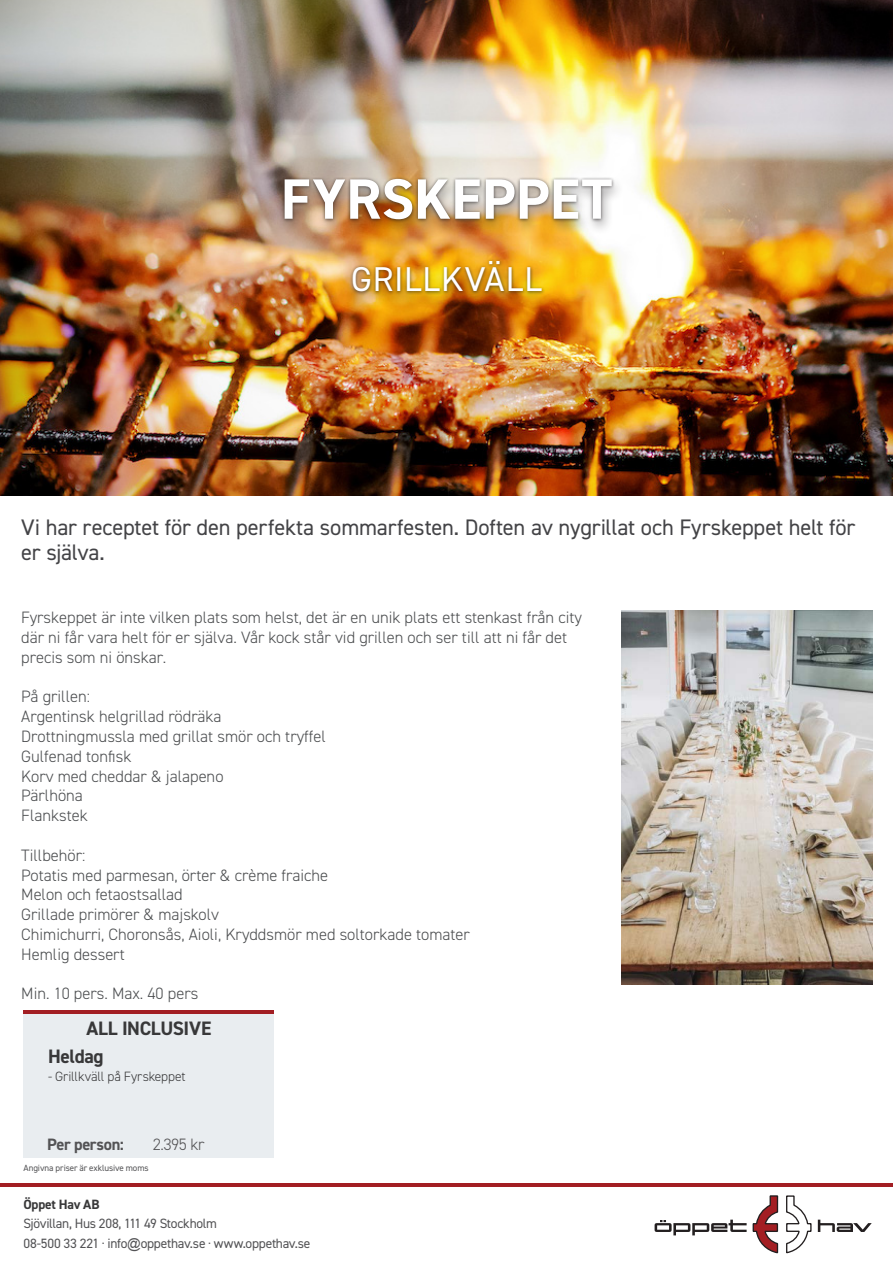
<style>
.page{position:relative;width:893px;height:1263px;background:#fff}
.page>*{position:absolute;margin:0;border:0;box-sizing:border-box;transform-origin:0 0}
.Rubrik_1_-_Vit{font:700 57px "DIN2014";letter-spacing:.01em;color:#fff}
.Rubrik_2_-_Vit{font:34.5px "DIN2014";letter-spacing:.035em;color:#fff}
.Ingress{font:22.5px/25.5px "DIN2014";letter-spacing:-.01em;color:#434346}
.Brödtext_-_Bold{font:700 19.5px "DIN2014";letter-spacing:-.02em;color:#383839}
.t1{font:300 16.5px/19.8px "DIN2014";color:#4a4c4e}
.Mindre_brödtext_-_Bo{font:700 16.5px "DIN2014";letter-spacing:-.025em;color:#535355}
.Mindre_brödtext{font:300 16.5px "DIN2014";color:#535355}
.Notis{font:13.5px "DIN2014";letter-spacing:-.02em;color:#535355}
.Brödtext_-_Bold-2{font:300 13.5px "DIN2014";letter-spacing:-.01em;color:#383839}
.Notis-2{font:700 13.5px "DIN2014";letter-spacing:-.015em;color:#383839}
.Mindre_brödtext-2{font:9px "DIN2014";letter-spacing:-.01em;color:#535355}
.s1{font-family:"Arial";font-style:italic}
</style>
<div class="page">
<svg style="left:818px;top:1219px;width:54px;height:13px"></svg>
<svg style="left:786px;top:1195px;width:26px;height:58px"></svg>
<svg style="left:655px;top:1195px;width:124px;height:58px"></svg>
<img style="left:0;top:0;width:893px;height:495px">
<div style="left:23px;top:1014px;width:251px;height:144px;background:#e9edf0"></div>
<hr style="left:23px;top:1010px;width:251px;height:4px;background:#a21e23">
<div style="left:276px;top:175px;width:348px;height:61px;background:#231f20;opacity:.4"></div>
<div style="left:281px;top:176px;width:334px;height:47px;background:#231f20;opacity:.7"></div>
<div style="left:343px;top:258px;width:208px;height:51px;background:#231f20;opacity:.35"></div>
<div style="left:350px;top:259px;width:196px;height:37px;background:#231f20;opacity:.65"></div>
<img style="left:622px;top:610px;width:251px;height:374px">
<hr style="left:0;top:1183px;width:893px;height:4px;background:#a21e23">
<p class="Rubrik_1_-_Vit" style="left:281px;top:161px;width:333px">FYRSKEPPET</p>
<p class="Rubrik_2_-_Vit" style="left:351px;top:258px;width:192px">GRILLKVÄLL</p>
<p class="Ingress" style="left:21px;top:514px;width:835px">Vi har receptet för den perfekta sommarfesten. Doften av nygrillat och Fyrskeppet helt för er själva.</p>
<p class="t1" style="left:21px;top:607px;width:562px">Fyrskeppet är inte vilken plats som helst, det är en unik plats ett stenkast från city där ni får vara helt för er själva. Vår kock står vid grillen och ser till att ni får det precis som ni önskar.</p>
<p class="t1" style="left:21px;top:687px;width:70px">På grillen:</p>
<p class="t1" style="left:21px;top:706px;width:202px">Argentinsk helgrillad rödräka</p>
<p class="t1" style="left:21px;top:726px;width:306px">Drottningmussla med grillat smör och tryffel</p>
<p class="t1" style="left:21px;top:746px;width:112px">Gulfenad tonfisk</p>
<p class="t1" style="left:21px;top:766px;width:204px">Korv med cheddar &amp; jalapeno</p>
<p class="t1" style="left:21px;top:786px;width:63px">Pärlhöna</p>
<p class="t1" style="left:21px;top:805px;width:68px">Flankstek</p>
<p class="t1" style="left:21px;top:845px;width:66px">Tillbehör:</p>
<p class="t1" style="left:21px;top:865px;width:308px">Potatis med parmesan, örter &amp; crème fraiche</p>
<p class="t1" style="left:21px;top:885px;width:163px">Melon och fetaostsallad</p>
<p class="t1" style="left:21px;top:904px;width:199px">Grillade primörer &amp; majskolv</p>
<p class="t1" style="left:21px;top:924px;width:450px">Chimichurri, Choronsås, Aioli, Kryddsmör med soltorkade tomater</p>
<p class="t1" style="left:21px;top:944px;width:105px">Hemlig dessert</p>
<p class="t1" style="left:21px;top:984px;width:179px">Min. 10 pers. Max. 40 pers</p>
<p class="Brödtext_-_Bold" style="left:86px;top:1015px;width:126px">ALL INCLUSIVE</p>
<p class="Brödtext_-_Bold-2" style="left:48px;top:1068px;width:139px">- Grillkväll på Fyrskeppet</p>
<p class="Brödtext_-_Bold" style="left:48px;top:1044px;width:57px">Heldag</p>
<p class="Mindre_brödtext_-_Bo" style="left:47px;top:1134px;width:78px">Per person:</p>
<p class="Mindre_brödtext" style="left:153px;top:1135px;width:53px">2.395 kr</p>
<p class="Mindre_brödtext-2" style="left:23px;top:1162px;width:127px">Angivna priser är exklusive moms</p>
<p class="Notis-2" style="left:23px;top:1195px;width:78px">Öppet Hav AB</p>
<p class="Notis" style="left:23px;top:1215px;width:195px">Sjövillan, Hus 208, 111 49 Stockholm</p>
<p class="Notis" style="left:23px;top:1234px;width:289px">08-500 33 221 · info<span class="s1">@</span>oppethav.se · www.oppethav.se</p>
</div>
